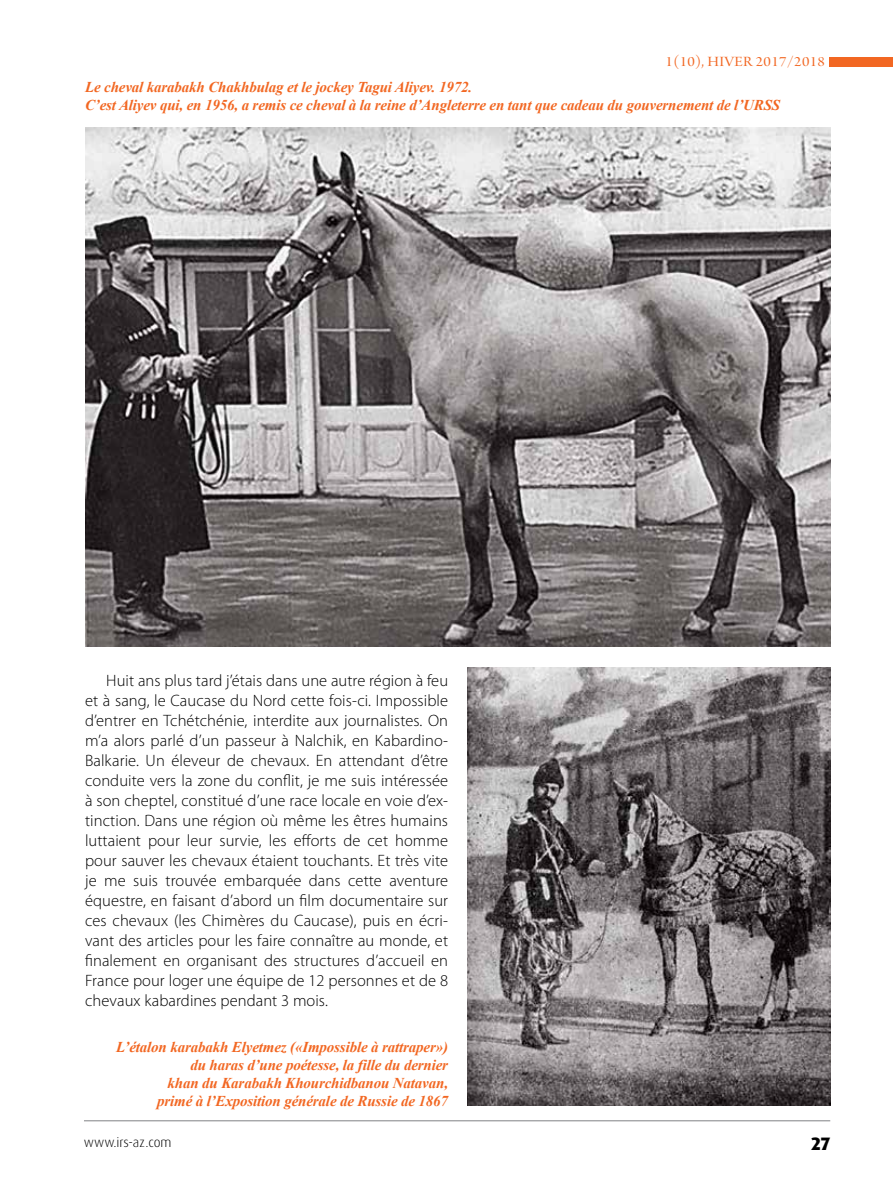
<style>
.page{position:relative;width:893px;height:1191px;background:#fff}
.page>*{position:absolute;margin:0;border:0;box-sizing:border-box;transform-origin:0 0}
.t1{font:800 18px "Dax Pro";color:#000}
.t2{font:300 16.5px/20px "Myriad Pro";letter-spacing:.005em;color:#000;text-align:justify}
.t3{font:italic 700 15px/18px "Times New Roman";letter-spacing:-.01em;color:#f26722}
.t4{font:15px "Arno Pro Display";letter-spacing:.02em;color:#f26722;scale:1.1 1}
.t5{font:300 13.5px "Dax Pro";color:#000}
</style>
<div class="page">
<hr style="left:84px;top:1120px;width:746px;height:1px;background:#808285">
<img style="left:85px;top:128px;width:745px;height:518px">
<div style="left:829px;top:57px;width:64px;height:9px;background:#f26722"></div>
<img style="left:467px;top:667px;width:363px;height:439px">
<p class="t4" style="left:666px;top:53px;width:146px">1(10), HIVER 2017/2018</p>
<p class="t3" style="left:85px;top:77px;width:697px">Le cheval karabakh Chakhbulag et le jockey Tagui Aliyev. 1972.<br>C’est Aliyev qui, en 1956, a remis ce cheval à la reine d’Angleterre en tant que cadeau du gouvernement de l’URSS</p>
<p class="t2" style="left:85px;top:671px;width:365px;text-indent:21px">Huit ans plus tard j’étais dans une autre région à feu et à sang, le Caucase du Nord cette fois-ci. Impossible d’entrer en Tchétchénie, interdite aux journalistes. On m’a alors parlé d’un passeur à Nalchik, en Kabardino-Balkarie. Un éleveur de chevaux. En attendant d’être conduite vers la zone du conflit, je me suis intéressée à son cheptel, constitué d’une race locale en voie d’ex&shy;tinction. Dans une région où même les êtres humains luttaient pour leur survie, les efforts de cet homme pour sauver les chevaux étaient touchants. Et très vite je me suis trouvée embarquée dans cette aventure équestre, en faisant d’abord un film documentaire sur ces chevaux (les Chimères du Caucase), puis en écri&shy;vant des articles pour les faire connaître au monde, et finalement en organisant des structures d’accueil en France pour loger une équipe de 12 personnes et de 8 chevaux kabardines pendant 3 mois.</p>
<p class="t3" style="left:116px;top:1037px;width:333px;text-align:right">L’étalon karabakh Elyetmez («Impossible à rattraper») du haras d’une poétesse, la fille du dernier<br>khan du Karabakh Khourchidbanou Natavan,<br>primé à l’Exposition générale de Russie de 1867</p>
<p class="t5" style="left:84px;top:1133px;width:89px">www.irs-az.com</p>
<p class="t1" style="left:811px;top:1131px;width:21px">27</p>
</div>
